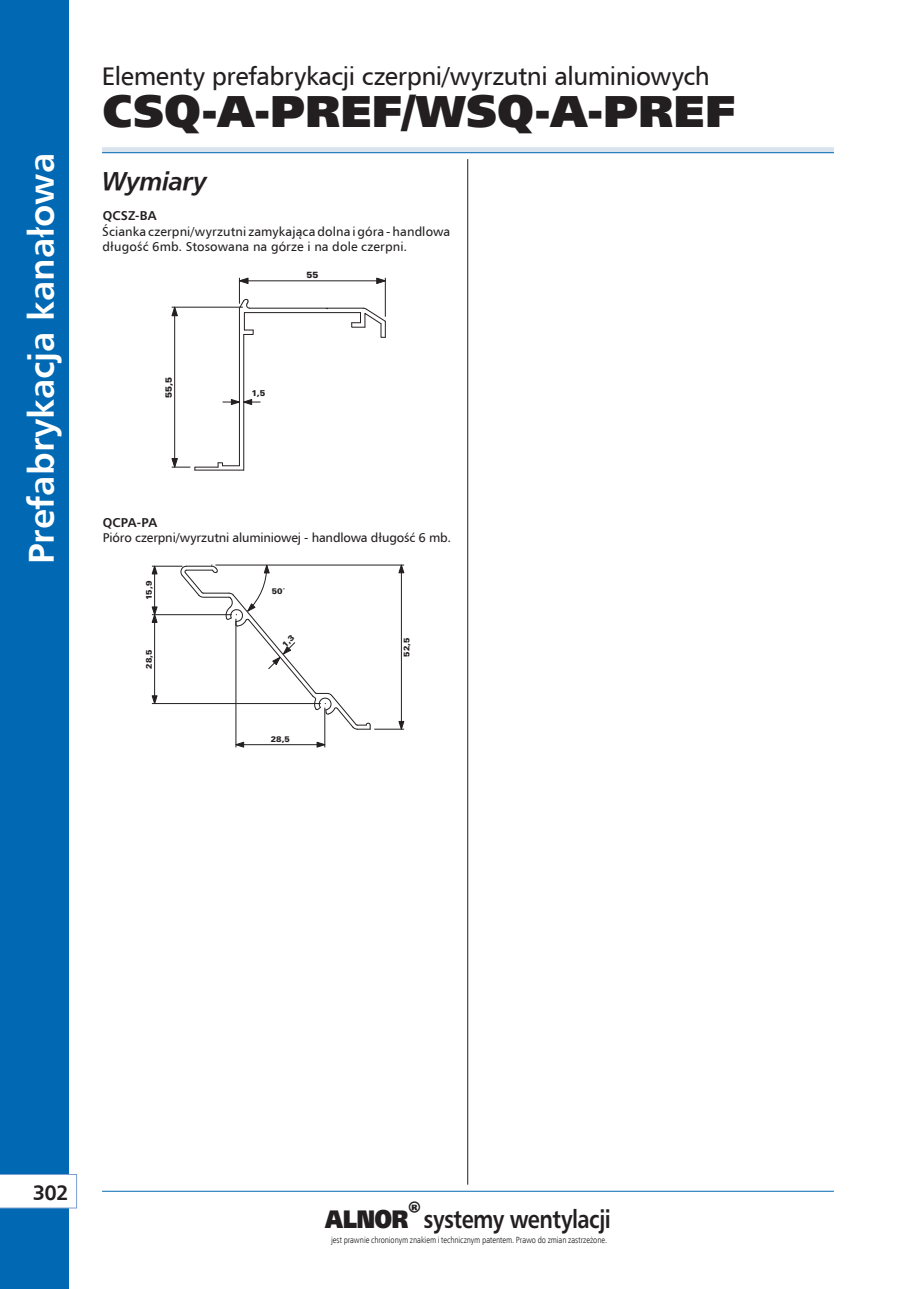
<style>
.page{position:relative;width:919px;height:1289px;background:#fff}
.page>*{position:absolute;margin:0;border:0;box-sizing:border-box;transform-origin:0 0}
.t1{font:45px "Humanist 777 TL Extra Black B";color:#231f20}
.t2{font:36px "Humanist 777 TL Bold B";color:#fff}
.t3{font:25.5px "Humanist 777 TL Roman B";letter-spacing:-.02em;color:#231f20}
.t4{font:700 25.5px "Humanist 777 TL";letter-spacing:-.025em;color:#231f20;scale:.85 1}
.t5{font:25.5px "Humanist 777 TL Bold Italic B";letter-spacing:-.02em;color:#231f20}
.t6{font:21px "Humanist 777 TL Bold B";color:#231f20}
.t7{font:12.75px/15.3px "Humanist 777 TL Roman B";letter-spacing:.005em;color:#231f20}
.t8{font:700 12.75px "Humanist 777 TL";letter-spacing:.015em;color:#231f20}
.t9{font:9px "Humnst 777 Lt Cn EU Normal";letter-spacing:-.01em;color:#231f20}
.t10{font:9px "Humnst 777 Lt Cn EU Normal.Win East European";color:#231f20}
.t11{font:8.4px "Humnst 777 Lt Cn EU Normal.Win East European";color:#231f20}
.t12{font:8.1px "Humnst 777 Lt Cn EU Normal.Win East European";color:#231f20}
.s1{font-family:"Humanist 777 TL Extra Black B";font-weight:400}
</style>
<div class="page">
<div style="left:0;top:0;width:68px;height:1288px;background:#0168b3"></div>
<div style="left:102px;top:147px;width:731px;height:6px;background:#d9e3ed"></div>
<hr style="left:102px;top:152px;width:731px;height:1px;background:#0168b3">
<hr style="left:102px;top:1190px;width:731px;height:1px;background:#0168b3">
<hr style="left:467px;top:159px;width:1px;height:1025px;background:#231f20">
<svg style="left:0;top:1174px;width:77px;height:34px;background:#f7f9fc"></svg>
<svg style="left:171px;top:277px;width:215px;height:194px"></svg>
<hr style="left:215px;top:565px;width:189px;height:1px;background:#231f20">
<hr style="left:374px;top:729px;width:30px;height:1px;background:#231f20">
<hr style="left:401px;top:565px;width:1px;height:164px;background:#231f20">
<svg style="left:398px;top:564px;width:6px;height:9px"></svg>
<svg style="left:398px;top:721px;width:6px;height:9px"></svg>
<hr style="left:152px;top:566px;width:30px;height:1px;background:#231f20">
<hr style="left:152px;top:614px;width:80px;height:1px;background:#231f20">
<hr style="left:154px;top:566px;width:1px;height:48px;background:#231f20">
<svg style="left:152px;top:565px;width:6px;height:9px"></svg>
<hr style="left:152px;top:703px;width:169px;height:1px;background:#231f20">
<hr style="left:154px;top:614px;width:1px;height:89px;background:#231f20">
<svg style="left:152px;top:606px;width:6px;height:17px"></svg>
<svg style="left:152px;top:695px;width:5px;height:10px"></svg>
<hr style="left:236px;top:618px;width:1px;height:129px;background:#231f20">
<hr style="left:324px;top:707px;width:1px;height:40px;background:#231f20">
<hr style="left:236px;top:744px;width:89px;height:1px;background:#231f20">
<svg style="left:235px;top:741px;width:9px;height:6px"></svg>
<svg style="left:316px;top:741px;width:10px;height:6px"></svg>
<svg style="left:180px;top:564px;width:191px;height:166px"></svg>
<h2 class="t2" style="left:18px;top:564px;width:412px;rotate:-90deg">Prefabrykacja kanałowa</h2>
<h3 class="t3" style="left:102px;top:60px;width:609px">Elementy prefabrykacji czerpni/wyrzutni aluminiowych</h3>
<h1 class="t1" style="left:102px;top:81px;width:634px">CSQ-A-PREF/WSQ-A-PREF</h1>
<h3 class="t5" style="left:102px;top:164px;width:107px">Wymiary</h3>
<p class="t8" style="left:103px;top:208px;width:55px">QCSZ-BA</p>
<p class="t7" style="left:102px;top:223px;width:349px">Ścianka czerpni/wyrzutni zamykająca dolna i góra - handlowa długość 6mb. Stosowana na górze i na dole czerpni.</p>
<p class="t10" style="left:163px;top:397px;width:23px;rotate:-90deg">55,5</p>
<p class="t10" style="left:306px;top:269px;width:14px">55</p>
<p class="t11" style="left:251px;top:388px;width:16px">1,5</p>
<p class="t8" style="left:103px;top:514px;width:56px">QCPA-PA</p>
<p class="t7" style="left:103px;top:529px;width:350px">Pióro czerpni/wyrzutni aluminiowej - handlowa długość 6 mb.</p>
<p class="t12" style="left:144px;top:600px;width:20px;rotate:-90deg">15,9</p>
<p class="t12" style="left:144px;top:668px;width:20px;rotate:-90deg">28,5</p>
<p class="t12" style="left:272px;top:586px;width:15px">50°</p>
<p class="t12" style="left:271px;top:734px;width:20px">28,5</p>
<p class="t12" style="left:402px;top:656px;width:20px;rotate:-90deg">52,5</p>
<h3 class="t6" style="left:33px;top:1178px;width:37px">302</h3>
<h3 class="t4" style="left:325px;top:1202px;width:337px"><span class="s1">ALNOR</span><sup>®</sup> systemy wentylacji</h3>
<p class="t9" style="left:331px;top:1233px;width:277px">jest prawnie chronionym znakiem i technicznym patentem. Prawo do zmian zastrzeżone.</p>
</div>
